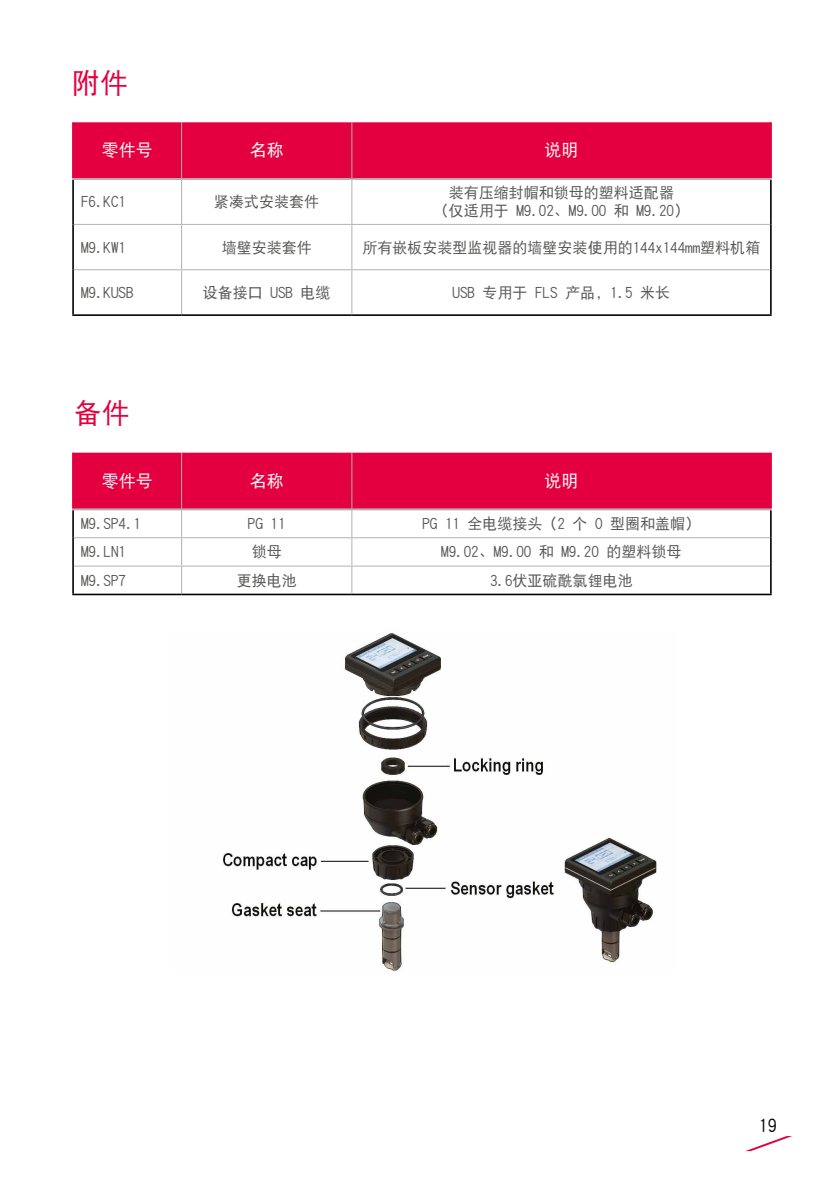
<style>
.page{position:relative;width:840px;height:1191px;background:#fff}
.page>*{position:absolute;margin:0;border:0;box-sizing:border-box;transform-origin:0 0}
.t1{font:28px "DF Hei W5 GB EUC H";color:#e40040}
.t2{font:18px "DF Hei W5 GB EUC H";color:#000}
.t3{font:17px "DF Hei W5 GB EUC H";color:#fff}
.t4{font:15px/18px "DF Hei W5 GB EUC H";color:#575756;text-align:center}
</style>
<div class="page">
<svg style="left:746px;top:1136px;width:45px;height:15px"></svg>
<div style="left:74px;top:122px;width:695px;height:56px;background:#e40040"></div>
<hr style="left:181px;top:122px;width:1px;height:56px;background:#b3b2b2">
<hr style="left:181px;top:180px;width:1px;height:44px;background:#b3b2b2">
<hr style="left:74px;top:224px;width:107px;height:1px;background:#b3b2b2">
<hr style="left:181px;top:224px;width:170px;height:1px;background:#b3b2b2">
<hr style="left:181px;top:225px;width:1px;height:44px;background:#b3b2b2">
<hr style="left:351px;top:224px;width:418px;height:1px;background:#b3b2b2">
<hr style="left:181px;top:270px;width:1px;height:44px;background:#b3b2b2">
<hr style="left:72px;top:178px;width:109px;height:2px;background:#b3b2b2">
<hr style="left:181px;top:178px;width:170px;height:2px;background:#b3b2b2">
<hr style="left:352px;top:178px;width:419px;height:2px;background:#b3b2b2">
<hr style="left:72px;top:122px;width:2px;height:56px;background:#e40040">
<hr style="left:769px;top:122px;width:2px;height:56px;background:#e40040">
<hr style="left:72px;top:180px;width:2px;height:44px;background:#000">
<hr style="left:769px;top:180px;width:2px;height:44px;background:#000">
<hr style="left:72px;top:224px;width:2px;height:46px;background:#000">
<hr style="left:769px;top:224px;width:2px;height:46px;background:#000">
<hr style="left:72px;top:270px;width:2px;height:44px;background:#000">
<hr style="left:769px;top:270px;width:2px;height:44px;background:#000">
<hr style="left:72px;top:314px;width:109px;height:2px;background:#000">
<hr style="left:181px;top:314px;width:170px;height:2px;background:#000">
<hr style="left:351px;top:314px;width:420px;height:2px;background:#000">
<hr style="left:351px;top:225px;width:1px;height:44px;background:#b3b2b2">
<hr style="left:351px;top:270px;width:1px;height:44px;background:#b3b2b2">
<hr style="left:351px;top:122px;width:1px;height:57px;background:#b3b2b2">
<hr style="left:351px;top:179px;width:1px;height:45px;background:#b3b2b2">
<hr style="left:74px;top:269px;width:107px;height:1px;background:#b3b2b2">
<hr style="left:181px;top:269px;width:170px;height:1px;background:#b3b2b2">
<hr style="left:351px;top:269px;width:418px;height:1px;background:#b3b2b2">
<hr style="left:72px;top:508px;width:109px;height:2px;background:#b3b2b2">
<hr style="left:352px;top:508px;width:419px;height:2px;background:#b3b2b2">
<hr style="left:72px;top:453px;width:2px;height:55px;background:#e40040">
<hr style="left:769px;top:453px;width:2px;height:55px;background:#e40040">
<hr style="left:72px;top:510px;width:2px;height:28px;background:#000">
<hr style="left:769px;top:510px;width:2px;height:28px;background:#000">
<hr style="left:72px;top:538px;width:2px;height:28px;background:#000">
<hr style="left:769px;top:538px;width:2px;height:28px;background:#000">
<hr style="left:72px;top:566px;width:2px;height:27px;background:#000">
<hr style="left:769px;top:566px;width:2px;height:27px;background:#000">
<hr style="left:72px;top:593px;width:109px;height:2px;background:#000">
<hr style="left:181px;top:593px;width:170px;height:2px;background:#000">
<hr style="left:351px;top:593px;width:420px;height:2px;background:#000">
<svg style="left:73px;top:453px;width:697px;height:140px"></svg>
<img style="left:223px;top:633px;width:434px;height:338px">
<h1 class="t1" style="left:72px;top:69px;width:57px">附件</h1>
<p class="t3" style="left:102px;top:142px;width:52px">零件号</p>
<p class="t3" style="left:249px;top:142px;width:35px">名称</p>
<p class="t3" style="left:544px;top:142px;width:35px">说明</p>
<p class="t4" style="left:81px;top:193px;width:46px">F6.KC1</p>
<p class="t4" style="left:214px;top:193px;width:107px">紧凑式安装套件</p>
<p class="t4" style="left:433px;top:184px;width:256px">装有压缩封帽和锁母的塑料适配器<br>（仅适用于 M9.02、M9.00 和 M9.20）</p>
<p class="t4" style="left:81px;top:238px;width:46px">M9.KW1</p>
<p class="t4" style="left:221px;top:238px;width:91px">墙壁安装套件</p>
<p class="t4" style="left:362px;top:238px;width:399px">所有嵌板安装型监视器的墙壁安装使用的144x144mm塑料机箱</p>
<p class="t4" style="left:81px;top:283px;width:54px">M9.KUSB</p>
<p class="t4" style="left:203px;top:283px;width:129px">设备接口 USB 电缆</p>
<p class="t4" style="left:452px;top:283px;width:219px">USB 专用于 FLS 产品，1.5 米长</p>
<h1 class="t1" style="left:74px;top:399px;width:58px">备件</h1>
<p class="t3" style="left:102px;top:472px;width:52px">零件号</p>
<p class="t3" style="left:249px;top:472px;width:35px">名称</p>
<p class="t3" style="left:544px;top:472px;width:35px">说明</p>
<p class="t4" style="left:81px;top:515px;width:61px">M9.SP4.1</p>
<p class="t4" style="left:248px;top:515px;width:39px">PG 11</p>
<p class="t4" style="left:422px;top:515px;width:279px">PG 11 全电缆接头（2 个 O 型圈和盖帽）</p>
<p class="t4" style="left:81px;top:543px;width:46px">M9.LN1</p>
<p class="t4" style="left:251px;top:543px;width:31px">锁母</p>
<p class="t4" style="left:441px;top:543px;width:241px">M9.02、M9.00 和 M9.20 的塑料锁母</p>
<p class="t4" style="left:81px;top:571px;width:46px">M9.SP7</p>
<p class="t4" style="left:236px;top:571px;width:61px">更换电池</p>
<p class="t4" style="left:490px;top:571px;width:144px">3.6伏亚硫酰氯锂电池</p>
<p class="t2" style="left:758px;top:1116px;width:19px">19</p>
</div>
